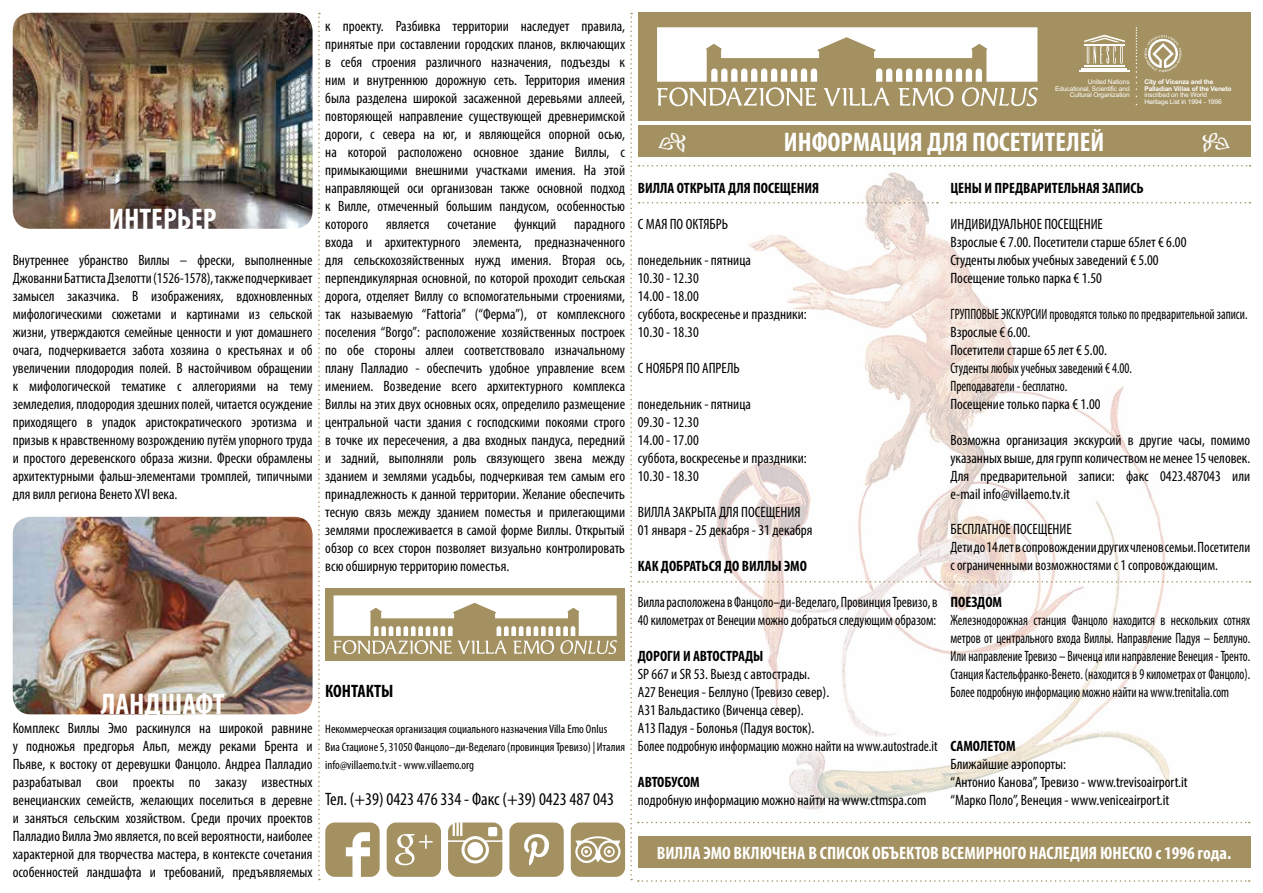
<style>
.page{position:relative;width:1263px;height:893px;background:#fff}
.page>*{position:absolute;margin:0;border:0;box-sizing:border-box;transform-origin:0 0}
.t1{font:700 condensed 30px "Myriad Pro";color:#fff}
.t2{font:700 condensed 27px "Myriad Pro";color:#fff}
.t3{font:700 27px "Minion Pro";color:#fff}
.t4{font:700 condensed 18px "Myriad Pro";color:#fff}
.t5{font:condensed 18px "Myriad Pro";color:#000}
.t6{font:700 condensed 18px "Myriad Pro";color:#000}
.t7{font:condensed 15px/18px "Myriad Pro";color:#000}
.t8{font:condensed 15px/18px "Myriad Pro";color:#000;text-align:justify;scale:.85 1}
.t9{font:700 condensed 15px "Myriad Pro";color:#000}
.t10{font:condensed 15px/18px "Myriad Pro";color:#000;scale:.92 1}
.t11{font:condensed 12.3px/18px "Myriad Pro";color:#000}
.t12{font:6.6px/6.6px "Arial";letter-spacing:-.015em;color:#fff;text-align:right}
.t13{font:700 6.6px/6.6px "Arial";letter-spacing:-.02em;color:#fff}
</style>
<div class="page">
<img style="left:713px;top:172px;width:462px;height:638px">
<img style="left:13px;top:517px;width:300px;height:197px">
<img style="left:13px;top:13px;width:300px;height:216px">
<div style="left:638px;top:13px;width:612px;height:108px;background:#a39161"></div>
<div style="left:638px;top:125px;width:612px;height:32px;background:#a39161"></div>
<svg style="left:657px;top:27px;width:381px;height:79px"></svg>
<hr style="left:1084px;top:65px;width:41px;height:1px;background:#fff">
<hr style="left:1082px;top:68px;width:45px;height:1px;background:#fff">
<hr style="left:1079px;top:71px;width:50px;height:1px;background:#fff">
<svg style="left:1084px;top:35px;width:41px;height:29px"></svg>
<hr style="left:1120px;top:46px;width:3px;height:18px;background:#fff">
<svg style="left:1136px;top:27px;width:1px;height:56px"></svg>
<svg style="left:1144px;top:35px;width:37px;height:37px"></svg>
<svg style="left:630px;top:13px;width:2px;height:867px"></svg>
<svg style="left:639px;top:202px;width:299px;height:1px"></svg>
<svg style="left:951px;top:202px;width:299px;height:1px"></svg>
<svg style="left:639px;top:581px;width:611px;height:2px"></svg>
<svg style="left:639px;top:165px;width:611px;height:2px"></svg>
<svg style="left:638px;top:822px;width:612px;height:1px"></svg>
<svg style="left:638px;top:880px;width:612px;height:2px"></svg>
<div style="left:571px;top:822px;width:54px;height:55px;background:#a39161;border-radius:9px"></div>
<svg style="left:318px;top:13px;width:303px;height:867px"></svg>
<div style="left:638px;top:836px;width:612px;height:32px;background:#a39161"></div>
<h1 class="t1" style="left:109px;top:200px;width:109px">ИНТЕРЬЕР</h1>
<p class="t7" style="left:13px;top:251px;width:301px;text-align:justify">Внутреннее убранство Виллы – фрески, выполненные Джованни Баттиста Дзелотти (1526-1578), также подчеркивает замысел заказчика. В изображениях, вдохновленных мифологическими сюжетами и картинами из сельской жизни, утверждаются семейные ценности и уют домашнего очага, подчеркивается забота хозяина о крестьянах и об увеличении плодородия полей. В настойчивом обращении к мифологической тематике с аллегориями на тему земледелия, плодородия здешних полей, читается осуждение приходящего в упадок аристократического эротизма и призыв к нравственному возрождению путём упорного труда и простого деревенского образа жизни. Фрески обрамлены архитектурными фальш-элементами тромплей, типичными для вилл региона Венето XVI века.</p>
<h1 class="t1" style="left:101px;top:686px;width:125px">ЛАНДШАФТ</h1>
<p class="t7" style="left:13px;top:719px;width:301px;text-align:justify">Комплекс Виллы Эмо раскинулся на широкой равнине у подножья предгорья Альп, между реками Брента и Пьяве, к востоку от деревушки Фанцоло. Андреа Палладио разрабатывал свои проекты по заказу известных венецианских семейств, желающих поселиться в деревне и заняться сельским хозяйством. Среди прочих проектов Палладио Вилла Эмо является, по всей вероятности, наиболее характерной для творчества мастера, в контексте сочетания особенностей ландшафта и требований, предъявляемых</p>
<p class="t7" style="left:325px;top:17px;width:301px;text-align:justify">к проекту. Разбивка территории наследует правила, принятые при составлении городских планов, включающих в себя строения различного назначения, подъезды к ним и внутреннюю дорожную сеть. Территория имения была разделена широкой засаженной деревьями аллеей, повторяющей направление существующей древнеримской дороги, с севера на юг, и являющейся опорной осью, на которой расположено основное здание Виллы, с примыкающими внешними участками имения. На этой направляющей оси организован также основной подход к Вилле, отмеченный большим пандусом, особенностью которого является сочетание функций парадного входа и архитектурного элемента, предназначенного для сельскохозяйственных нужд имения. Вторая ось, перпендикулярная основной, по которой проходит сельская дорога, отделяет Виллу со вспомогательными строениями, так называемую “Fattoria” (“Ферма”), от комплексного поселения “Borgo”: расположение хозяйственных построек по обе стороны аллеи соответствовало изначальному плану Палладио - обеспечить удобное управление всем имением. Возведение всего архитектурного комплекса Виллы на этих двух основных осях, определило размещение центральной части здания с господскими покоями строго в точке их пересечения, а два входных пандуса, передний и задний, выполняли роль связующего звена между зданием и землями усадьбы, подчеркивая тем самым его принадлежность к данной территории. Желание обеспечить тесную связь между зданием поместья и прилегающими землями прослеживается в самой форме Виллы. Открытый обзор со всех сторон позволяет визуально контролировать всю обширную территорию поместья.</p>
<p class="t6" style="left:325px;top:680px;width:70px">КОНТАКТЫ</p>
<p class="t11" style="left:325px;top:720px;width:301px">Некоммерческая организация социального назначения Villa Emo Onlus<br>Виа Стационе 5, 31050 Фанцоло–ди-Веделаго (провинция Тревизо) | Италия info@villaemo.tv.it - www.villaemo.org</p>
<p class="t5" style="left:325px;top:788px;width:290px">Тел. (+39) 0423 476 334 - Факс (+39) 0423 487 043</p>
<p class="t12" style="left:1055px;top:79px;width:76px">United Nations<br>Educational, Scientific and<br>Cultural Organization</p>
<p class="t13" style="left:1144px;top:79px;width:89px">City of Vicenza and the<br>Palladian Villas of the Veneto</p>
<p class="t12" style="left:1144px;top:92px;width:79px;text-align:left">inscribed on the World<br>Heritage List in 1994 - 1996</p>
<h2 class="t2" style="left:784px;top:125px;width:322px">ИНФОРМАЦИЯ ДЛЯ ПОСЕТИТЕЛЕЙ</h2>
<h2 class="t3" style="left:1201px;top:122px;width:32px">•</h2>
<p class="t9" style="left:638px;top:178px;width:183px">ВИЛЛА ОТКРЫТА ДЛЯ ПОСЕЩЕНИЯ</p>
<p class="t7" style="left:638px;top:215px;width:92px">С МАЯ ПО ОКТЯБРЬ</p>
<p class="t7" style="left:638px;top:251px;width:170px">понедельник - пятница<br>10.30 - 12.30<br>14.00 - 18.00<br>суббота, воскресенье и праздники:<br>10.30 - 18.30</p>
<p class="t7" style="left:638px;top:359px;width:103px">С НОЯБРЯ ПО АПРЕЛЬ</p>
<p class="t7" style="left:638px;top:395px;width:170px">понедельник - пятница<br>09.30 - 12.30<br>14.00 - 17.00<br>суббота, воскресенье и праздники:<br>10.30 - 18.30</p>
<p class="t7" style="left:638px;top:503px;width:176px">ВИЛЛА ЗАКРЫТА ДЛЯ ПОСЕЩЕНИЯ<br>01 января - 25 декабря - 31 декабря</p>
<p class="t9" style="left:638px;top:556px;width:171px">КАК ДОБРАТЬСЯ ДО ВИЛЛЫ ЭМО</p>
<p class="t10" style="left:638px;top:593px;width:327px">Вилла расположена в Фанцоло–ди-Веделаго, Провинция Тревизо, в<br>40 километрах от Венеции можно добраться следующим образом:</p>
<p class="t9" style="left:638px;top:646px;width:127px">ДОРОГИ И АВТОСТРАДЫ</p>
<p class="t7" style="left:638px;top:665px;width:301px">SP 667 и SR 53. Выезд с автострады.<br>A27 Венеция - Беллуно (Тревизо север).<br>A31 Вальдастико (Виченца север).<br>A13 Падуя - Болонья (Падуя восток).<br>Более подробную информацию можно найти на www.autostrade.it</p>
<p class="t9" style="left:638px;top:772px;width:63px">АВТОБУСОМ</p>
<p class="t7" style="left:638px;top:791px;width:290px">подробную информацию можно найти на www.ctmspa.com</p>
<p class="t9" style="left:950px;top:178px;width:195px">ЦЕНЫ И ПРЕДВАРИТЕЛЬНАЯ ЗАПИСЬ</p>
<p class="t7" style="left:950px;top:215px;width:238px">ИНДИВИДУАЛЬНОЕ ПОСЕЩЕНИЕ<br>Взрослые € 7.00. Посетители старше 65лет € 6.00<br>Студенты любых учебных заведений € 5.00<br>Посещение только парка € 1.50</p>
<p class="t8" style="left:950px;top:305px;width:351px;text-align:left">ГРУППОВЫЕ ЭКСКУРСИИ проводятся только по предварительной записи.<br>Взрослые € 6.00.<br>Посетители старше 65 лет € 5.00.<br>Студенты любых учебных заведений € 4.00.<br>Преподаватели - бесплатно.<br>Посещение только парка € 1.00</p>
<p class="t7" style="left:950px;top:431px;width:301px;text-align:justify">Возможна организация экскурсий в другие часы, помимо указанных выше, для групп количеством не менее 15 человек.<br>Для предварительной записи: факс 0423.487043 или e-mail info@villaemo.tv.it</p>
<p class="t7" style="left:950px;top:520px;width:301px">БЕСПЛАТНОЕ ПОСЕЩЕНИЕ<br>Дети до 14 лет в сопровождении других членов семьи. Посетители с ограниченными возможностями с 1 сопровождающим.</p>
<p class="t9" style="left:950px;top:592px;width:53px">ПОЕЗДОМ</p>
<p class="t8" style="left:950px;top:611px;width:354px">Железнодорожная станция Фанцоло находится в нескольких сотнях метров от центрального входа Виллы. Направление Падуя – Беллуно.<br>Или направление Тревизо – Виченца или направление Венеция - Тренто.<br>Станция Кастельфранко-Венето. (находится в 9 километрах от Фанцоло).<br>Более подробную информацию можно найти на www.trenitalia.com</p>
<p class="t9" style="left:950px;top:736px;width:67px">САМОЛЕТОМ</p>
<p class="t7" style="left:950px;top:755px;width:239px">Ближайшие аэропорты:<br>“Антонио Канова”, Тревизо - www.trevisoairport.it “Марко Поло”, Венеция - www.veniceairport.it</p>
<p class="t4" style="left:657px;top:841px;width:576px">ВИЛЛА ЭМО ВКЛЮЧЕНА В СПИСОК ОБЪЕКТОВ ВСЕМИРНОГО НАСЛЕДИЯ ЮНЕСКО с 1996 года.</p>
</div>
